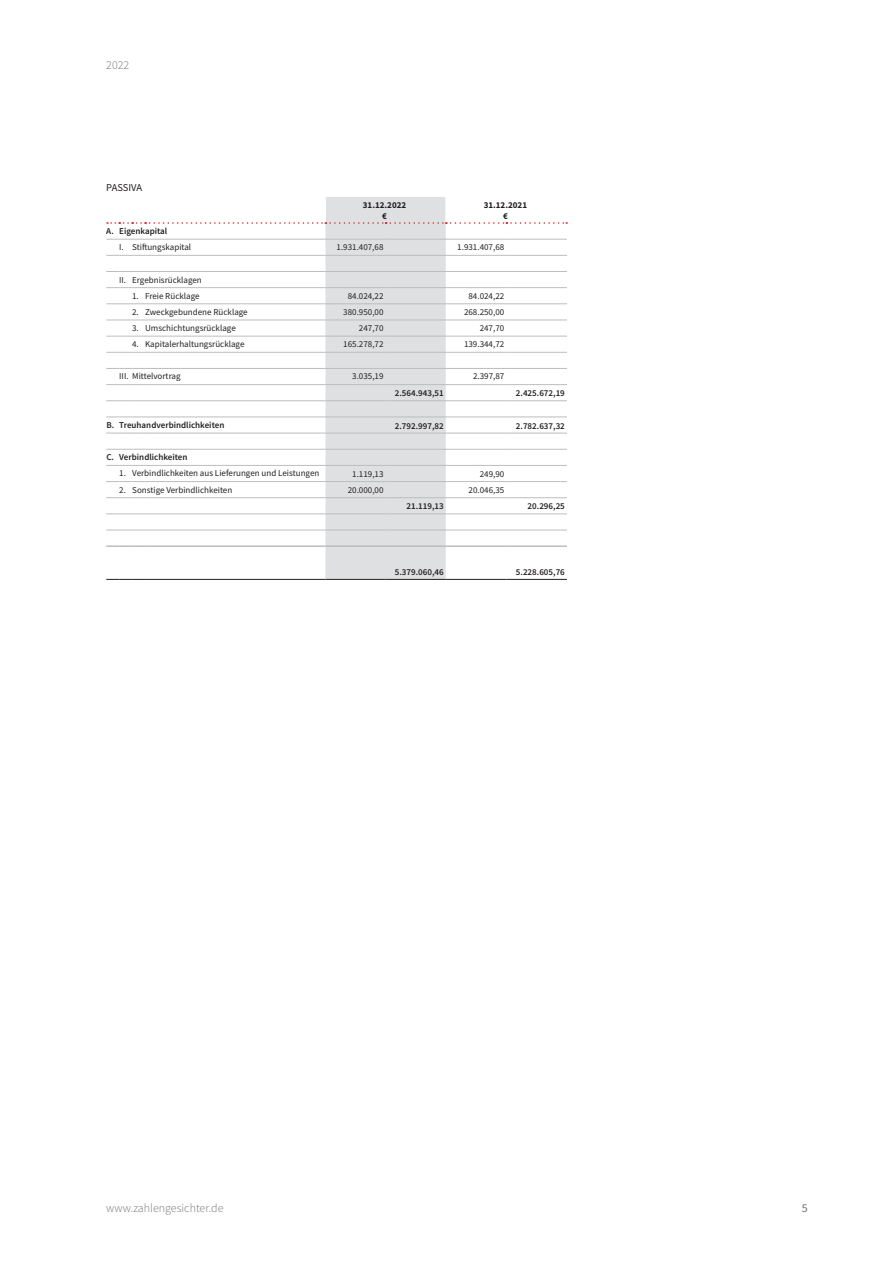
<style>
.page{position:relative;width:893px;height:1263px;background:#fff}
.page>*{position:absolute;margin:0;border:0;box-sizing:border-box;transform-origin:0 0}
.t1{font:300 12px "Source Sans Pro";color:#737477}
.t2{font:12px "Source Sans Pro";color:#737477}
.t3{font:10.5px "Source Sans Pro";letter-spacing:-.005em;color:#231f20}
.t4{font:9px "Source Sans Pro";color:#231f20}
.t5{font:600 9px "Source Sans Pro";color:#231f20}
.t6{font:700 9px/10.8px "Source Sans Pro";color:#231f20;text-align:center}
</style>
<div class="page">
<svg style="left:106px;top:197px;width:461px;height:383px"></svg>
<h1 class="t1" style="left:106px;top:57px;width:24px">2022</h1>
<p class="t3" style="left:106px;top:181px;width:37px">PASSIVA</p>
<p class="t6" style="left:363px;top:199px;width:45px">31.12.2022 €</p>
<p class="t6" style="left:484px;top:199px;width:45px">31.12.2021 €</p>
<p class="t5" style="left:106px;top:225px;width:63px">A. Eigenkapital</p>
<p class="t4" style="left:119px;top:241px;width:74px">I. Stiftungskapital</p>
<p class="t4" style="left:337px;top:241px;width:48px">1.931.407,68</p>
<p class="t4" style="left:457px;top:241px;width:48px">1.931.407,68</p>
<p class="t4" style="left:119px;top:274px;width:84px">II. Ergebnisrücklagen</p>
<p class="t4" style="left:132px;top:290px;width:69px">1. Freie Rücklage</p>
<p class="t4" style="left:348px;top:290px;width:37px">84.024,22</p>
<p class="t4" style="left:468px;top:290px;width:37px">84.024,22</p>
<p class="t4" style="left:132px;top:306px;width:117px">2. Zweckgebundene Rücklage</p>
<p class="t4" style="left:343px;top:306px;width:42px">380.950,00</p>
<p class="t4" style="left:464px;top:306px;width:42px">268.250,00</p>
<p class="t4" style="left:132px;top:322px;width:105px">3. Umschichtungsrücklage</p>
<p class="t4" style="left:359px;top:322px;width:26px">247,70</p>
<p class="t4" style="left:480px;top:322px;width:26px">247,70</p>
<p class="t4" style="left:132px;top:338px;width:114px">4. Kapitalerhaltungsrücklage</p>
<p class="t4" style="left:343px;top:338px;width:42px">165.278,72</p>
<p class="t4" style="left:464px;top:338px;width:42px">139.344,72</p>
<p class="t4" style="left:119px;top:371px;width:63px">III. Mittelvortrag</p>
<p class="t4" style="left:352px;top:371px;width:33px">3.035,19</p>
<p class="t4" style="left:473px;top:371px;width:33px">2.397,87</p>
<p class="t5" style="left:395px;top:387px;width:50px">2.564.943,51</p>
<p class="t5" style="left:516px;top:387px;width:50px">2.425.672,19</p>
<p class="t5" style="left:106px;top:419px;width:120px">B. Treuhandverbindlichkeiten</p>
<p class="t5" style="left:395px;top:420px;width:50px">2.792.997,82</p>
<p class="t5" style="left:516px;top:420px;width:50px">2.782.637,32</p>
<p class="t5" style="left:106px;top:451px;width:83px">C. Verbindlichkeiten</p>
<p class="t4" style="left:119px;top:468px;width:202px">1. Verbindlichkeiten aus Lieferungen und Leistungen</p>
<p class="t4" style="left:352px;top:469px;width:33px">1.119,13</p>
<p class="t4" style="left:480px;top:469px;width:26px">249,90</p>
<p class="t4" style="left:119px;top:484px;width:115px">2. Sonstige Verbindlichkeiten</p>
<p class="t4" style="left:348px;top:485px;width:37px">20.000,00</p>
<p class="t4" style="left:469px;top:485px;width:37px">20.046,35</p>
<p class="t5" style="left:406px;top:500px;width:39px">21.119,13</p>
<p class="t5" style="left:528px;top:500px;width:39px">20.296,25</p>
<p class="t5" style="left:395px;top:566px;width:50px">5.379.060,46</p>
<p class="t5" style="left:516px;top:566px;width:50px">5.228.605,76</p>
<h1 class="t1" style="left:106px;top:1200px;width:119px">www.zahlengesichter.de</h1>
<h1 class="t2" style="left:802px;top:1200px;width:7px">5</h1>
</div>
